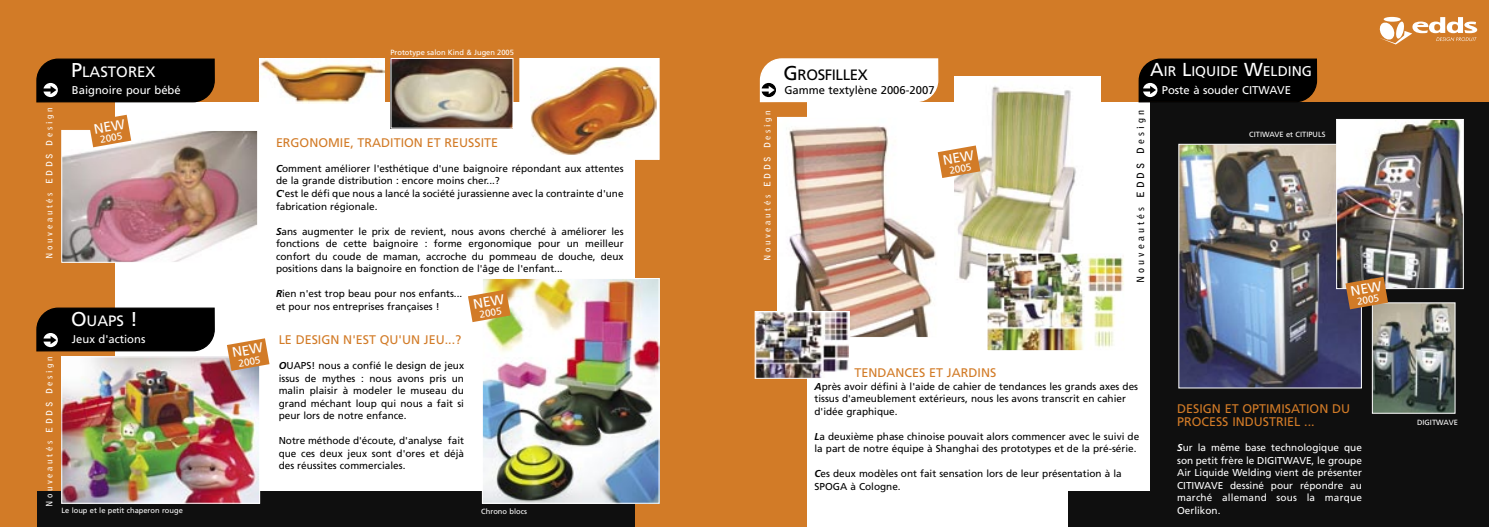
<style>
.page{position:relative;width:1489px;height:527px;background:#fff}
.page>*{position:absolute;margin:0;border:0;box-sizing:border-box;transform-origin:0 0}
.t1{font:15px "Frutiger";color:#fff}
.t2{font:15px "Frutiger";letter-spacing:-.025em;color:#000}
.t3{font:14px "Frutiger";color:#fff}
.t4{font:12.5px/12.5px "Frutiger";color:#d27b27}
.t5{font:11.25px "Frutiger";color:#fff}
.t6{font:11.25px "Frutiger";color:#000}
.t7{font:10px/12.5px "Frutiger";color:#000}
.Normal_e{font:10px/12.5px "Frutiger";letter-spacing:.02em;color:#fff;text-align:justify}
.t8{font:700 10px "Bell Gothic";letter-spacing:.3em;color:#000}
.t9{font:700 8.75px "Bell Gothic";letter-spacing:.3em;color:#fff}
.t10{font:7.5px "Frutiger";color:#fff}
.s1{font-size:20px}
.s2{font-weight:700;font-style:italic}
.s3{font-size:18.75px}
</style>
<div class="page">
<div style="left:0;top:0;width:115px;height:526px;background:#d27b27"></div>
<div style="left:37px;top:491px;width:707px;height:35px;background:#0f0f0f"></div>
<div style="left:1150px;top:70px;width:338px;height:456px;background:#0f0f0f"></div>
<div style="left:1068px;top:491px;width:420px;height:35px;background:#0f0f0f"></div>
<div style="left:634px;top:87px;width:172px;height:439px;background:#d27b27"></div>
<div style="left:16px;top:0;width:1472px;height:101px;background:#d27b27"></div>
<svg style="left:1379px;top:17px;width:97px;height:27px"></svg>
<svg style="left:36px;top:58px;width:179px;height:45px"></svg>
<svg style="left:759px;top:58px;width:179px;height:44px"></svg>
<img style="left:260px;top:58px;width:125px;height:45px">
<img style="left:392px;top:60px;width:119px;height:66px">
<div style="left:390px;top:58px;width:123px;height:70px;border:1px solid #fff"></div>
<svg style="left:36px;top:307px;width:179px;height:45px"></svg>
<img style="left:63px;top:358px;width:195px;height:143px">
<div style="left:61px;top:356px;width:199px;height:147px;border:1px solid #fff"></div>
<img style="left:484px;top:280px;width:173px;height:221px">
<div style="left:482px;top:278px;width:177px;height:225px;border:1px solid #fff"></div>
<img style="left:779px;top:119px;width:157px;height:216px">
<div style="left:777px;top:117px;width:165px;height:220px;border:1px solid #fff"></div>
<img style="left:954px;top:77px;width:145px;height:204px">
<img style="left:988px;top:254px;width:134px;height:94px">
<div style="left:986px;top:252px;width:138px;height:98px;border:1px solid #fff"></div>
<img style="left:1180px;top:146px;width:179px;height:240px">
<div style="left:1178px;top:144px;width:183px;height:244px;border:1px solid #fff"></div>
<img style="left:1338px;top:121px;width:123px;height:165px">
<div style="left:1336px;top:119px;width:127px;height:169px;border:1px solid #fff"></div>
<img style="left:756px;top:313px;width:91px;height:63px">
<div style="left:754px;top:311px;width:95px;height:67px;border:1px solid #fff"></div>
<img style="left:1373px;top:304px;width:80px;height:107px">
<div style="left:1371px;top:302px;width:84px;height:111px;border:1px solid #fff"></div>
<img style="left:63px;top:132px;width:193px;height:128px">
<div style="left:61px;top:130px;width:197px;height:132px;border:1px solid #fff"></div>
<div style="left:520px;top:58px;width:139px;height:101px;background:#fff"></div>
<img style="left:530px;top:66px;width:126px;height:89px">
<svg style="left:1138px;top:58px;width:178px;height:45px"></svg>
<svg style="left:227px;top:338px;width:42px;height:32px"></svg>
<svg style="left:468px;top:289px;width:42px;height:33px"></svg>
<svg style="left:937px;top:145px;width:43px;height:33px"></svg>
<svg style="left:1345px;top:276px;width:42px;height:33px"></svg>
<svg style="left:89px;top:115px;width:42px;height:32px"></svg>
<p class="t1" style="left:71px;top:63px;width:86px"><span class="s1">P</span>LASTOREX</p>
<p class="t5" style="left:72px;top:84px;width:110px">Baignoire pour bébé</p>
<p class="t10" style="left:390px;top:48px;width:125px">Prototype salon Kind &amp; Jugen 2005</p>
<p class="t9" style="left:44px;top:258px;width:152px;rotate:-90deg">Nouveautés EDDS Design</p>
<p class="t9" style="left:762px;top:261px;width:152px;rotate:-90deg">Nouveautés EDDS Design</p>
<p class="Normal_e" style="left:99px;top:133px;width:24px;rotate:-10deg">2005</p>
<p class="t4" style="left:276px;top:136px;width:223px">ERGONOMIE, TRADITION ET REUSSITE</p>
<p class="t7" style="left:276px;top:162px;width:349px"><span class="s2">C</span>omment améliorer l'esthétique d'une baignoire répondant aux attentes de la grande distribution : encore moins cher...?</p>
<p class="t7" style="left:276px;top:187px;width:349px"><span class="s2">C</span>'est le défi que nous a lancé la société jurassienne avec la contrainte d'une fabrication régionale.</p>
<p class="t7" style="left:276px;top:225px;width:349px;text-align:justify"><span class="s2">S</span>ans augmenter le prix de revient, nous avons cherché à améliorer les fonctions de cette baignoire : forme ergonomique pour un meilleur confort du coude de maman, accroche du pommeau de douche, deux positions dans la baignoire en fonction de l'âge de l'enfant...</p>
<p class="t7" style="left:276px;top:287px;width:188px"><span class="s2">R</span>ien n'est trop beau pour nos enfants...</p>
<p class="t7" style="left:276px;top:300px;width:165px">et pour nos entreprises françaises !</p>
<p class="Normal_e" style="left:478px;top:308px;width:24px;rotate:-10deg">2005</p>
<p class="t1" style="left:71px;top:311px;width:68px"><span class="s1">O</span>UAPS <span class="s1">!</span></p>
<p class="t9" style="left:44px;top:506px;width:152px;rotate:-90deg">Nouveautés EDDS Design</p>
<p class="t5" style="left:72px;top:332px;width:75px">Jeux d'actions</p>
<p class="Normal_e" style="left:237px;top:356px;width:24px;rotate:-10deg">2005</p>
<p class="t4" style="left:279px;top:333px;width:184px">LE DESIGN N'EST QU'UN JEU...?</p>
<p class="t7" style="left:279px;top:359px;width:187px;text-align:justify"><span class="s2">O</span>UAPS! nous a confié le design de jeux issus de mythes : nous avons pris un malin plaisir à modeler le museau du grand méchant loup qui nous a fait si peur lors de notre enfance.</p>
<p class="t7" style="left:279px;top:434px;width:187px;text-align:justify">Notre méthode d'écoute, d'analyse fait que ces deux jeux sont d'ores et déjà des réussites commerciales.</p>
<p class="t10" style="left:61px;top:505px;width:123px">Le loup et le petit chaperon rouge</p>
<p class="t10" style="left:481px;top:506px;width:47px">Chrono blocs</p>
<p class="t2" style="left:783px;top:66px;width:86px"><span class="s1">G</span>ROSFILLEX</p>
<p class="t6" style="left:784px;top:84px;width:152px">Gamme textylène 2006-2007</p>
<p class="Normal_e" style="left:948px;top:164px;width:24px;rotate:-10deg">2005</p>
<p class="t3" style="left:1150px;top:63px;width:163px"><span class="s3">A</span>IR <span class="s3">L</span>IQUIDE <span class="s3">W</span>ELDING</p>
<p class="t8" style="left:1134px;top:282px;width:174px;rotate:-90deg">Nouveautés EDDS Design</p>
<p class="t5" style="left:1161px;top:84px;width:131px">Poste à souder CITWAVE</p>
<p class="t10" style="left:1249px;top:130px;width:78px">CITIWAVE et CITIPULS</p>
<p class="Normal_e" style="left:1355px;top:295px;width:24px;rotate:-10deg">2005</p>
<p class="t4" style="left:854px;top:366px;width:143px">TENDANCES ET JARDINS</p>
<p class="t7" style="left:814px;top:379px;width:325px"><span class="s2">A</span>près avoir défini à l'aide de cahier de tendances les grands axes des tissus d'ameublement extérieurs, nous les avons transcrit en cahier d'idée graphique.</p>
<p class="t7" style="left:814px;top:429px;width:326px"><span class="s2">L</span>a deuxième phase chinoise pouvait alors commencer avec le suivi de la part de notre équipe à Shanghai des prototypes et de la pré-série.</p>
<p class="t7" style="left:814px;top:467px;width:309px"><span class="s2">C</span>es deux modèles ont fait sensation lors de leur présentation à la<br>SPOGA à Cologne.</p>
<p class="t4" style="left:1176px;top:402px;width:175px">DESIGN ET OPTIMISATION DU<br>PROCESS INDUSTRIEL ...</p>
<p class="Normal_e" style="left:1176px;top:441px;width:186px"><span class="s2">S</span>ur la même base technologique que son petit frère le DIGITWAVE, le groupe Air Liquide Welding vient de présenter CITIWAVE dessiné pour répondre au marché allemand sous la marque Oerlikon.</p>
<p class="t10" style="left:1416px;top:417px;width:42px">DIGITWAVE</p>
</div>
